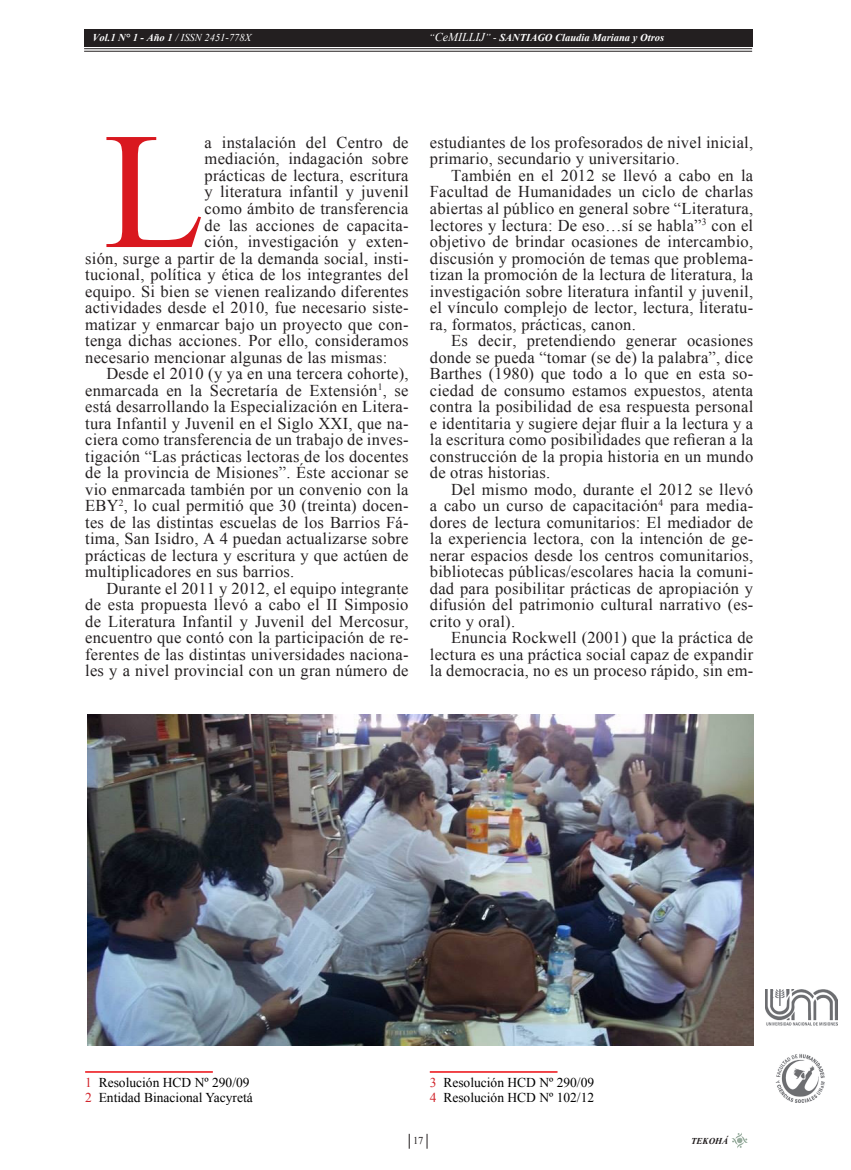
<style>
.page{position:relative;width:851px;height:1170px;background:#fff}
.page>*{position:absolute;margin:0;border:0;box-sizing:border-box;transform-origin:0 0}
.CUERPO_de_texto{font:166.05px "Times New Roman";color:#d9181f}
.CUERPO_de_texto-2{font:16.5px/16.5px "Times New Roman";letter-spacing:.015em;color:#231f20;text-align:justify}
.NOTAS_al_pie{font:13.5px "Times New Roman";color:#000}
.t1{font:italic 700 10.5px "Times New Roman";color:#fff}
.t2{font:italic 10.5px "Times New Roman";color:#fff}
.t3{font:10.5px "Times New Roman";color:#231f20}
.t4{font:italic 700 9px "Times New Roman";color:#231f20}
.s1{font-weight:700}
.s2{font-weight:400}
.s3{font-weight:400;font-size:12px}
.s4{color:#d1232a}
</style>
<div class="page">
<svg style="left:426px;top:1133px;width:1px;height:15px"></svg>
<svg style="left:409px;top:1133px;width:1px;height:15px"></svg>
<svg style="left:731px;top:1133px;width:16px;height:15px"></svg>
<div style="left:84px;top:30px;width:668px;height:17px;background:#231f20"></div>
<hr style="left:84px;top:48px;width:668px;height:1px;background:#231f20">
<hr style="left:84px;top:51px;width:668px;height:1px;background:#231f20">
<img style="left:765px;top:989px;width:72px;height:113px">
<hr style="left:85px;top:1071px;width:128px;height:1px;background:#ee1d23">
<hr style="left:430px;top:1071px;width:127px;height:1px;background:#ee1d23">
<img style="left:87px;top:714px;width:666px;height:331px">
<p class="t2" style="left:93px;top:31px;width:160px"><span class="s1">Vol.1 N° 1 - Año 1</span> / ISSN 2451-778X</p>
<p class="t1" style="left:429px;top:30px;width:236px"><span class="s2">“</span><span class="s3">CeMILLIJ</span><span class="s2">” -</span> SANTIAGO Claudia Mariana y Otros</p>
<p class="CUERPO_de_texto" style="left:103px;top:80px;width:96px">L</p>
<p class="CUERPO_de_texto-2" style="left:204px;top:134px;width:205px">a instalación del Centro de</p>
<p class="CUERPO_de_texto-2" style="left:204px;top:150px;width:205px">mediación, indagación sobre</p>
<p class="CUERPO_de_texto-2" style="left:204px;top:167px;width:205px">prácticas de lectura, escritura</p>
<p class="CUERPO_de_texto-2" style="left:204px;top:183px;width:205px">y literatura infantil y juvenil</p>
<p class="CUERPO_de_texto-2" style="left:204px;top:200px;width:205px">como ámbito de transferencia</p>
<p class="CUERPO_de_texto-2" style="left:204px;top:216px;width:205px">de las acciones de capacita-</p>
<p class="CUERPO_de_texto-2" style="left:204px;top:233px;width:205px">ción, investigación y exten-</p>
<p class="CUERPO_de_texto-2" style="left:85px;top:249px;width:325px">sión, surge a partir de la demanda social, insti-</p>
<p class="CUERPO_de_texto-2" style="left:85px;top:266px;width:325px">tucional, política y ética de los integrantes del</p>
<p class="CUERPO_de_texto-2" style="left:85px;top:282px;width:325px">equipo. Si bien se vienen realizando diferentes</p>
<p class="CUERPO_de_texto-2" style="left:85px;top:299px;width:325px">actividades desde el 2010, fue necesario siste-</p>
<p class="CUERPO_de_texto-2" style="left:85px;top:315px;width:325px">matizar y enmarcar bajo un proyecto que con-</p>
<p class="CUERPO_de_texto-2" style="left:85px;top:332px;width:325px">tenga dichas acciones. Por ello, consideramos</p>
<p class="CUERPO_de_texto-2" style="left:85px;top:348px;width:304px">necesario mencionar algunas de las mismas:</p>
<p class="CUERPO_de_texto-2" style="left:85px;top:365px;width:325px;text-indent:21px">Desde el 2010 (y ya en una tercera cohorte), enmarcada en la Secretaría de Extensión<sup>1</sup>, se está desarrollando la Especialización en Litera&shy;tura Infantil y Juvenil en el Siglo XXI, que na&shy;ciera como transferencia de un trabajo de inves&shy;tigación “Las prácticas lectoras de los docentes de la provincia de Misiones”. Éste accionar se vio enmarcada también por un convenio con la EBY<sup>2</sup>, lo cual permitió que 30 (treinta) docen&shy;tes de las distintas escuelas de los Barrios Fá&shy;tima, San Isidro, A 4 puedan actualizarse sobre prácticas de lectura y escritura y que actúen de multiplicadores en sus barrios.</p>
<p class="CUERPO_de_texto-2" style="left:85px;top:579px;width:325px;text-indent:21px">Durante el 2011 y 2012, el equipo integrante de esta propuesta llevó a cabo el II Simposio de Literatura Infantil y Juvenil del Mercosur, encuentro que contó con la participación de re&shy;ferentes de las distintas universidades naciona&shy;les y a nivel provincial con un gran número de</p>
<p class="CUERPO_de_texto-2" style="left:430px;top:134px;width:325px">estudiantes de los profesorados de nivel inicial, primario, secundario y universitario.</p>
<p class="CUERPO_de_texto-2" style="left:430px;top:167px;width:325px;text-indent:21px">También en el 2012 se llevó a cabo en la Facultad de Humanidades un ciclo de charlas abiertas al público en general sobre “Literatura, lectores y lectura: De eso…sí se habla”<sup>3</sup> con el objetivo de brindar ocasiones de intercambio, discusión y promoción de temas que problema&shy;tizan la promoción de la lectura de literatura, la investigación sobre literatura infantil y juvenil, el vínculo complejo de lector, lectura, literatu&shy;ra, formatos, prácticas, canon.</p>
<p class="CUERPO_de_texto-2" style="left:430px;top:332px;width:325px;text-indent:21px">Es decir, pretendiendo generar ocasiones donde se pueda “tomar (se de) la palabra”, dice Barthes (1980) que todo a lo que en esta so&shy;ciedad de consumo estamos expuestos, atenta contra la posibilidad de esa respuesta personal e identitaria y sugiere dejar fluir a la lectura y a la escritura como posibilidades que refieran a la construcción de la propia historia en un mundo de otras historias.</p>
<p class="CUERPO_de_texto-2" style="left:430px;top:480px;width:325px;text-indent:21px">Del mismo modo, durante el 2012 se llevó a cabo un curso de capacitación<sup>4</sup> para media&shy;dores de lectura comunitarios: El mediador de la experiencia lectora, con la intención de ge&shy;nerar espacios desde los centros comunitarios, bibliotecas públicas/escolares hacia la comuni&shy;dad para posibilitar prácticas de apropiación y difusión del patrimonio cultural narrativo (es&shy;crito y oral).</p>
<p class="CUERPO_de_texto-2" style="left:430px;top:629px;width:325px;text-indent:21px">Enuncia Rockwell (2001) que la práctica de lectura es una práctica social capaz de expandir la democracia, no es un proceso rápido, sin em-</p>
<p class="NOTAS_al_pie" style="left:85px;top:1073px;width:166px"><span class="s4">1</span> Resolución HCD Nº 290/09</p>
<p class="NOTAS_al_pie" style="left:85px;top:1088px;width:169px"><span class="s4">2</span> Entidad Binacional Yacyretá</p>
<p class="NOTAS_al_pie" style="left:430px;top:1073px;width:166px"><span class="s4">3</span> Resolución HCD Nº 290/09</p>
<p class="NOTAS_al_pie" style="left:430px;top:1088px;width:166px"><span class="s4">4</span> Resolución HCD Nº 102/12</p>
<p class="t3" style="left:413px;top:1132px;width:12px">17</p>
<p class="t4" style="left:691px;top:1134px;width:39px">TEKOHÁ</p>
</div>
